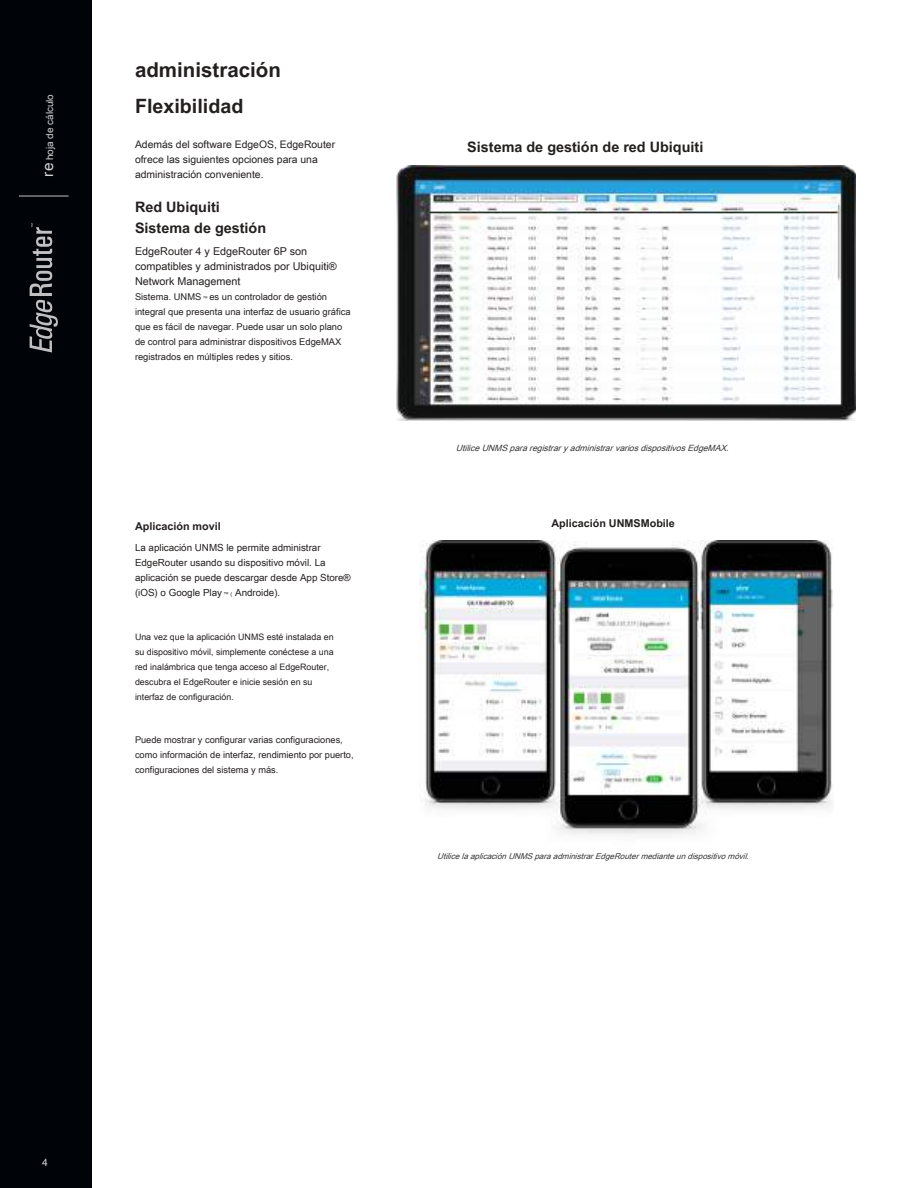
<style>
.page{position:relative;width:918px;height:1188px;background:#fff}
.page>*{position:absolute;margin:0;border:0;box-sizing:border-box;transform-origin:0 0}
.t1{font:700 20.55px "Arial Unicode MS";color:#241f1f}
.t2{font:700 19.65px "Arial Unicode MS";color:#241f1f}
.t3{font:700 14.4px/21.6px "Arial Unicode MS";color:#241f1f}
.t4{font:10.8px/15px "Arial Unicode MS";color:#241f1f}
.t5{font:700 10.8px "Arial Unicode MS";color:#241f1f}
.t6{font:10.35px/15px "Arial Unicode MS";color:#241f1f}
.t7{font:10.35px "Arial Unicode MS";color:#d5d4d5}
.t8{font:9.9px "Arial Unicode MS";color:#d5d4d5}
.t9{font:9.75px/15px "Arial Unicode MS";color:#241f1f}
.t10{font:9.3px/15px "Arial Unicode MS";color:#241f1f}
.t11{font:9.15px/15px "Arial Unicode MS";color:#241f1f}
.t12{font:8.85px/15px "Arial Unicode MS";color:#241f1f}
.t13{font:italic 8.7px "Arial Unicode MS";color:#393535}
.t14{font:italic 8.1px "Arial Unicode MS";color:#393535}
.s1{font-size:15.3px}
.s2{font-size:5.25px}
.s3{font-size:5.4px}
</style>
<div class="page">
<div style="left:0;top:0;width:92px;height:1188px;background:#000409"></div>
<hr style="left:19px;top:196px;width:50px;height:1px;background:#c0bfc1">
<svg style="left:30px;top:223px;width:28px;height:129px"></svg>
<img style="left:397px;top:165px;width:459px;height:256px">
<img style="left:420px;top:541px;width:413px;height:294px">
<p class="t8" style="left:43px;top:177px;width:84px;rotate:-90deg"><span class="s1">re</span> hoja de cálculo</p>
<h1 class="t1" style="left:135px;top:55px;width:147px">administración</h1>
<h2 class="t2" style="left:135px;top:92px;width:110px">Flexibilidad</h2>
<p class="t6" style="left:135px;top:136px;width:202px">Además del software EdgeOS, EdgeRouter ofrece las siguientes opciones para una administración conveniente.</p>
<h3 class="t3" style="left:467px;top:135px;width:238px">Sistema de gestión de red Ubiquiti</h3>
<h3 class="t3" style="left:135px;top:195px;width:133px">Red Ubiquiti<br>Sistema de gestión</h3>
<p class="t4" style="left:135px;top:243px;width:203px">EdgeRouter 4 y EdgeRouter 6P son compatibles y administrados por Ubiquiti®<br>Network Management</p>
<p class="t10" style="left:135px;top:289px;width:217px">Sistema. UNMS <span class="s2">™</span> es un controlador de gestión integral que presenta una interfaz de usuario gráfica que es fácil de navegar. Puede usar un solo plano de control para administrar dispositivos EdgeMAX registrados en múltiples redes y sitios.</p>
<p class="t13" style="left:456px;top:442px;width:278px">UtiliceUNMSpararegistraryadministrarvariosdispositivosEdgeMAX.</p>
<p class="t5" style="left:135px;top:518px;width:87px">Aplicación movil</p>
<p class="t5" style="left:551px;top:516px;width:125px">Aplicación UNMSMobile</p>
<p class="t9" style="left:135px;top:540px;width:217px">La aplicación UNMS le permite administrar EdgeRouter usando su dispositivo móvil. La aplicación se puede descargar desde App Store® (iOS) o Google Play <span class="s3">™ (</span> Androide).</p>
<p class="t12" style="left:135px;top:629px;width:200px">Una vez que la aplicación UNMS esté instalada en su dispositivo móvil, simplemente conéctese a una red inalámbrica que tenga acceso al EdgeRouter, descubra el EdgeRouter e inicie sesión en su interfaz de configuración.</p>
<p class="t11" style="left:135px;top:732px;width:220px">Puede mostrar y configurar varias configuraciones, como información de interfaz, rendimiento por puerto, configuraciones del sistema y más.</p>
<p class="t14" style="left:437px;top:851px;width:316px">UtilicelaaplicaciónUNMSparaadministrarEdgeRoutermedianteundispositivomóvil.</p>
<p class="t7" style="left:42px;top:1155px;width:7px">4</p>
</div>
